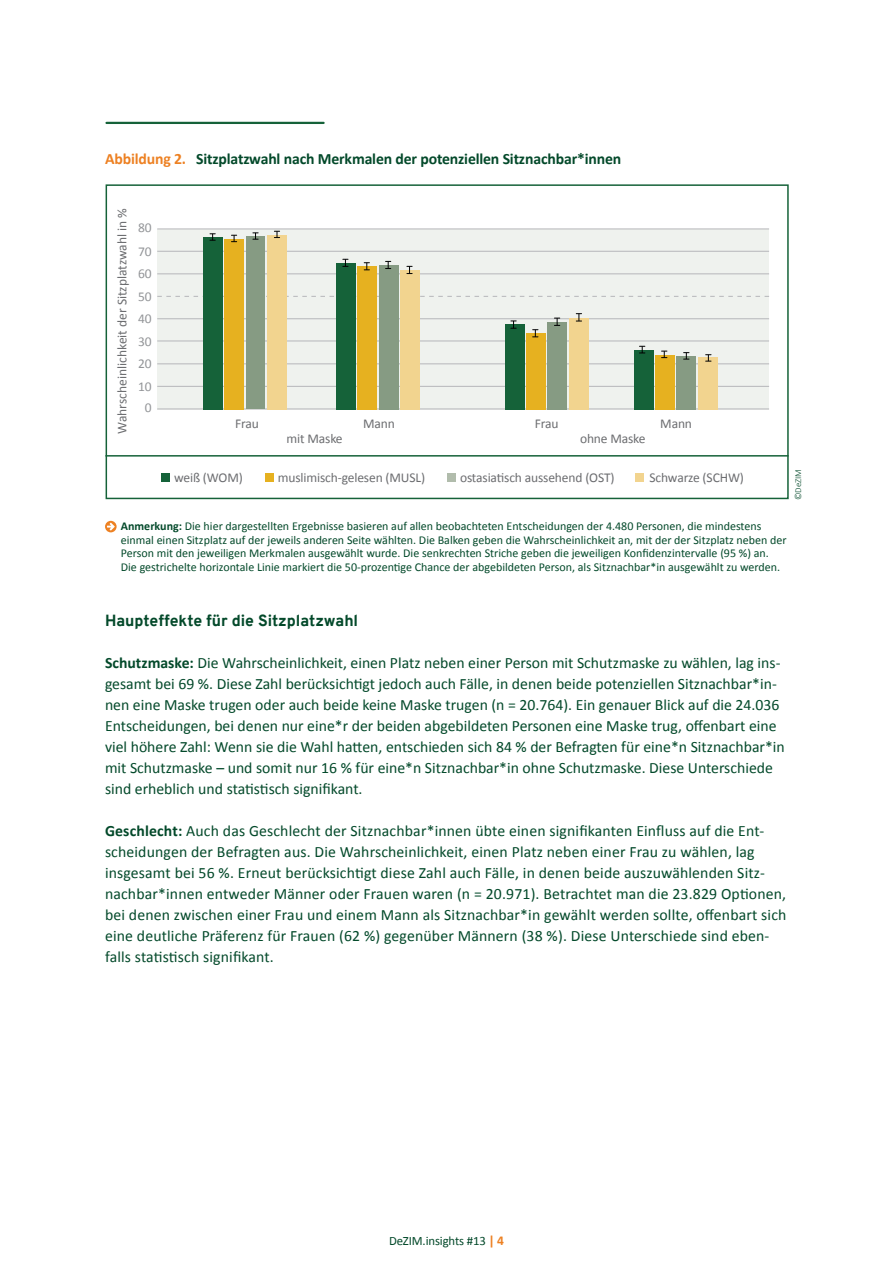
<style>
.page{position:relative;width:893px;height:1263px;background:#fff}
.page>*{position:absolute;margin:0;border:0;box-sizing:border-box;transform-origin:0 0}
.t1{font:15.75px/21px "Calibri";color:#03492a}
.t2{font:700 15.75px "Calibri";letter-spacing:-.01em;color:#03492a}
.t3{font:800 15.75px "Overpass";color:#03492a}
.t4{font:13.5px "Calibri";letter-spacing:-.01em;color:#6c6d70}
.t5{font:13.5px/21.5px "Calibri";letter-spacing:-.01em;color:#939598;text-align:center}
.t6{font:12.75px "Calibri";letter-spacing:-.01em;color:#03492a}
.t7{font:12px/13.5px "Calibri";color:#03492a}
.t8{font:300 9px "Calibri";letter-spacing:-.015em;color:#03492a}
.s1{color:#ed8123}
.s2{font-weight:700}
.s3{font-weight:700;font-size:13.5px;color:#ed8123}
</style>
<div class="page">
<div style="left:157px;top:229px;width:612px;height:180px;background:#eff2ee"></div>
<svg style="left:157px;top:296px;width:612px;height:1px"></svg>
<hr style="left:106px;top:122px;width:218px;height:2px;background:#156239">
<svg style="left:105px;top:521px;width:12px;height:11px"></svg>
<div style="left:106px;top:184px;width:683px;height:315px;border:2px solid #156239"></div>
<hr style="left:157px;top:318px;width:612px;height:1px;background:#bcbdc0">
<hr style="left:157px;top:251px;width:612px;height:1px;background:#bcbdc0">
<hr style="left:157px;top:228px;width:612px;height:1px;background:#bcbdc0">
<hr style="left:157px;top:386px;width:612px;height:1px;background:#bcbdc0">
<hr style="left:157px;top:408px;width:612px;height:1px;background:#bcbdc0">
<hr style="left:157px;top:273px;width:612px;height:1px;background:#bcbdc0">
<hr style="left:157px;top:363px;width:612px;height:1px;background:#bcbdc0">
<hr style="left:157px;top:340px;width:612px;height:1px;background:#bcbdc0">
<div style="left:161px;top:473px;width:8px;height:9px;background:#156239"></div>
<hr style="left:105px;top:455px;width:684px;height:2px;background:#156239">
<div style="left:635px;top:473px;width:9px;height:9px;background:#f2d48f"></div>
<div style="left:448px;top:473px;width:8px;height:9px;background:#b1bcac"></div>
<div style="left:265px;top:473px;width:8px;height:9px;background:#e6b120"></div>
<div style="left:203px;top:237px;width:19px;height:172px;background:#156239"></div>
<div style="left:336px;top:263px;width:19px;height:146px;background:#156239"></div>
<div style="left:505px;top:324px;width:19px;height:85px;background:#156239"></div>
<div style="left:634px;top:350px;width:19px;height:59px;background:#156239"></div>
<div style="left:224px;top:238px;width:19px;height:171px;background:#e6b120"></div>
<div style="left:357px;top:266px;width:20px;height:143px;background:#e6b120"></div>
<div style="left:526px;top:333px;width:19px;height:76px;background:#e6b120"></div>
<div style="left:655px;top:355px;width:19px;height:54px;background:#e6b120"></div>
<div style="left:246px;top:236px;width:18px;height:173px;background:#869b83"></div>
<div style="left:379px;top:265px;width:19px;height:144px;background:#869b83"></div>
<div style="left:548px;top:322px;width:19px;height:87px;background:#869b83"></div>
<div style="left:677px;top:356px;width:19px;height:53px;background:#869b83"></div>
<div style="left:267px;top:235px;width:19px;height:174px;background:#f2d48f"></div>
<div style="left:400px;top:270px;width:20px;height:139px;background:#f2d48f"></div>
<div style="left:569px;top:318px;width:19px;height:91px;background:#f2d48f"></div>
<div style="left:698px;top:357px;width:19px;height:52px;background:#f2d48f"></div>
<svg style="left:210px;top:233px;width:5px;height:8px"></svg>
<svg style="left:231px;top:235px;width:6px;height:7px"></svg>
<svg style="left:253px;top:232px;width:5px;height:8px"></svg>
<svg style="left:274px;top:231px;width:6px;height:7px"></svg>
<svg style="left:343px;top:259px;width:5px;height:8px"></svg>
<svg style="left:364px;top:262px;width:5px;height:8px"></svg>
<svg style="left:386px;top:261px;width:5px;height:8px"></svg>
<svg style="left:407px;top:266px;width:5px;height:8px"></svg>
<svg style="left:511px;top:321px;width:5px;height:8px"></svg>
<svg style="left:533px;top:329px;width:5px;height:8px"></svg>
<svg style="left:554px;top:318px;width:6px;height:8px"></svg>
<svg style="left:576px;top:313px;width:6px;height:9px"></svg>
<svg style="left:639px;top:346px;width:6px;height:8px"></svg>
<svg style="left:661px;top:351px;width:6px;height:7px"></svg>
<svg style="left:684px;top:352px;width:5px;height:8px"></svg>
<svg style="left:706px;top:354px;width:5px;height:8px"></svg>
<p class="t2" style="left:105px;top:149px;width:518px"><span class="s1">Abbildung 2.</span> Sitzplatzwahl nach Merkmalen der potenziellen Sitznachbar*innen</p>
<p class="t4" style="left:114px;top:434px;width:227px;rotate:-90deg">Wahrscheinlichkeit der Sitzplatzwahl in %</p>
<p class="t5" style="left:138px;top:217px;width:15px">80</p>
<p class="t5" style="left:138px;top:240px;width:15px">70</p>
<p class="t5" style="left:138px;top:262px;width:15px">60</p>
<p class="t5" style="left:138px;top:285px;width:15px">50</p>
<p class="t5" style="left:138px;top:307px;width:15px">40</p>
<p class="t5" style="left:138px;top:330px;width:15px">30</p>
<p class="t5" style="left:138px;top:352px;width:15px">20</p>
<p class="t5" style="left:138px;top:375px;width:15px">10<br>0</p>
<p class="t4" style="left:235px;top:415px;width:25px">Frau</p>
<p class="t4" style="left:363px;top:415px;width:33px">Mann</p>
<p class="t4" style="left:535px;top:415px;width:25px">Frau</p>
<p class="t4" style="left:660px;top:415px;width:33px">Mann</p>
<p class="t4" style="left:287px;top:430px;width:58px">mit Maske</p>
<p class="t4" style="left:580px;top:430px;width:67px">ohne Maske</p>
<p class="t4" style="left:174px;top:469px;width:70px">weiß (WOM)</p>
<p class="t4" style="left:278px;top:469px;width:149px">muslimisch-gelesen (MUSL)</p>
<p class="t4" style="left:460px;top:469px;width:156px">ostasiatisch aussehend (OST)</p>
<p class="t4" style="left:649px;top:469px;width:96px">Schwarze (SCHW)</p>
<p class="t8" style="left:793px;top:500px;width:32px;rotate:-90deg">©DeZIM</p>
<p class="t7" style="left:121px;top:519px;width:667px"><span class="s2">Anmerkung:</span> Die hier dargestellten Ergebnisse basieren auf allen beobachteten Entscheidungen der 4.480 Personen, die mindestens einmal einen Sitzplatz auf der jeweils anderen Seite wählten. Die Balken geben die Wahrscheinlichkeit an, mit der der Sitzplatz neben der Person mit den jeweiligen Merkmalen ausgewählt wurde. Die senkrechten Striche geben die jeweiligen Konfidenzintervalle (95 %) an.<br>Die gestrichelte horizontale Linie markiert die 50-prozentige Chance der abgebildeten Person, als Sitznachbar*in ausgewählt zu werden.</p>
<p class="t3" style="left:105px;top:609px;width:255px">Haupteffekte für die Sitzplatzwahl</p>
<p class="t1" style="left:105px;top:651px;width:681px"><span class="s2">Schutzmaske:</span> Die Wahrscheinlichkeit, einen Platz neben einer Person mit Schutzmaske zu wählen, lag ins&shy;gesamt bei 69 %. Diese Zahl berücksichtigt jedoch auch Fälle, in denen beide potenziellen Sitznachbar*in&shy;nen eine Maske trugen oder auch beide keine Maske trugen (n = 20.764). Ein genauer Blick auf die 24.036<br>Entscheidungen, bei denen nur eine*r der beiden abgebildeten Personen eine Maske trug, offenbart eine viel höhere Zahl: Wenn sie die Wahl hatten, entschieden sich 84 % der Befragten für eine*n Sitznachbar*in mit Schutzmaske – und somit nur 16 % für eine*n Sitznachbar*in ohne Schutzmaske. Diese Unterschiede sind erheblich und statistisch signifikant.</p>
<p class="t1" style="left:105px;top:819px;width:683px"><span class="s2">Geschlecht:</span> Auch das Geschlecht der Sitznachbar*innen übte einen signifikanten Einfluss auf die Ent&shy;scheidungen der Befragten aus. Die Wahrscheinlichkeit, einen Platz neben einer Frau zu wählen, lag insgesamt bei 56 %. Erneut berücksichtigt diese Zahl auch Fälle, in denen beide auszuwählenden Sitz&shy;nachbar*innen entweder Männer oder Frauen waren (n = 20.971). Betrachtet man die 23.829 Optionen, bei denen zwischen einer Frau und einem Mann als Sitznachbar*in gewählt werden sollte, offenbart sich eine deutliche Präferenz für Frauen (62 %) gegenüber Männern (38 %). Diese Unterschiede sind eben&shy;falls statistisch signifikant.</p>
<p class="t6" style="left:389px;top:1232px;width:116px">DeZIM.insights #13 <span class="s3">| 4</span></p>
</div>
